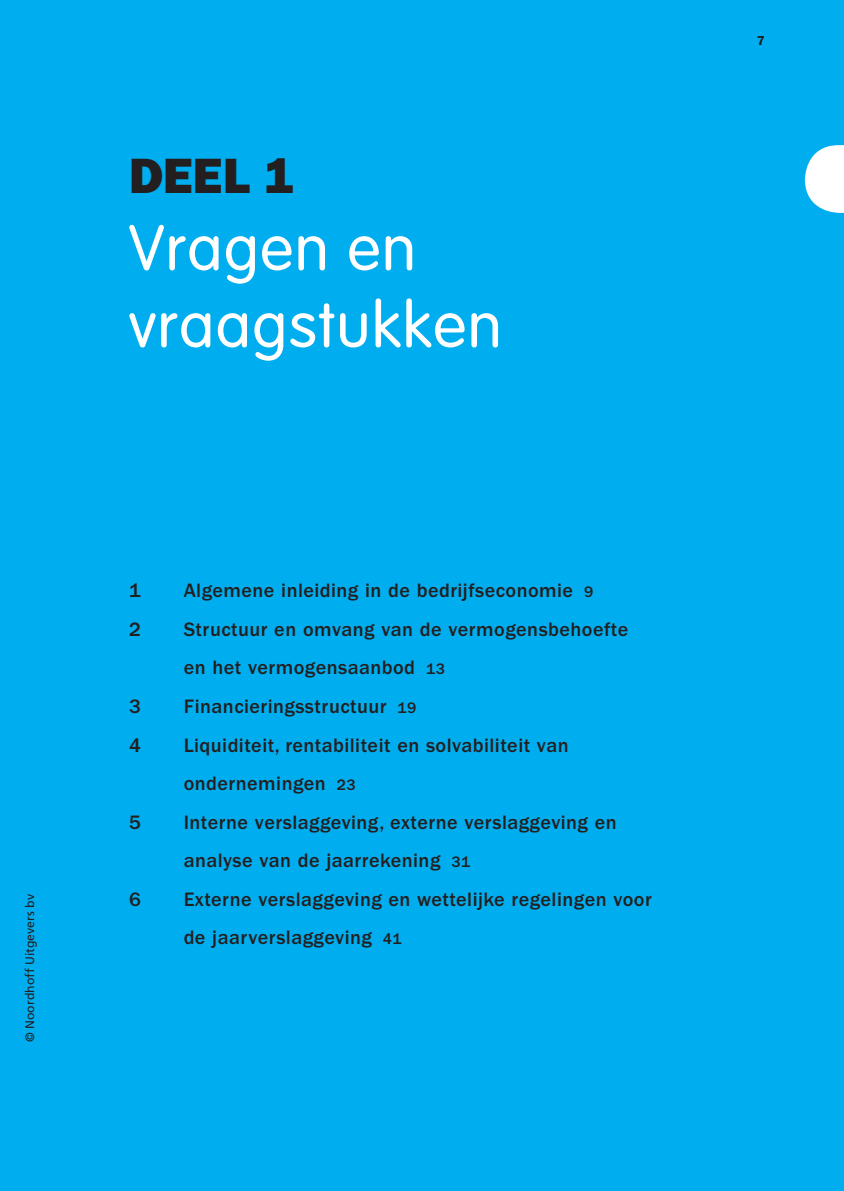
<style>
.page{position:relative;width:844px;height:1191px;background:#fff}
.page>*{position:absolute;margin:0;border:0;box-sizing:border-box;transform-origin:0 0}
.t1{font:300 63px/77px "VAG Rounded Std";letter-spacing:.025em;color:#fff}
.t2{font:49.88px "ITC Franklin Gothic Std Hvy";color:#231f20}
.t3{font:500 20.12px/38.5px "ITC Franklin Gothic Std";letter-spacing:.025em;color:#231f20}
.t4{font:600 13.12px "ITC Franklin Gothic Std";color:#231f20}
.t5{font:12.25px "Frutiger LT Std";color:#231f20}
.s1{font-size:15.75px}
</style>
<div class="page">
<div style="left:0;top:0;width:843px;height:1191px;background:#00aeef"></div>
<svg style="left:804px;top:145px;width:39px;height:68px"></svg>
<p class="t5" style="left:24px;top:1042px;width:149px;rotate:-90deg">© Noordhoff Uitgevers bv</p>
<h2 class="t2" style="left:129px;top:147px;width:167px">DEEL 1</h2>
<h1 class="t1" style="left:129px;top:214px;width:374px">Vragen en vraagstukken</h1>
<p class="t3" style="left:129px;top:572px;width:13px">1</p>
<p class="t3" style="left:184px;top:572px;width:411px">Algemene inleiding in de bedrijfseconomie <span class="s1">9</span></p>
<p class="t3" style="left:129px;top:611px;width:13px">2</p>
<p class="t3" style="left:184px;top:611px;width:446px">Structuur en omvang van de vermogensbehoefte en het vermogensaanbod <span class="s1">13</span></p>
<p class="t3" style="left:129px;top:688px;width:13px">3</p>
<p class="t3" style="left:184px;top:688px;width:234px">Financieringsstructuur <span class="s1">19</span></p>
<p class="t3" style="left:129px;top:726px;width:13px">4</p>
<p class="t3" style="left:184px;top:726px;width:386px">Liquiditeit, rentabiliteit en solvabiliteit van ondernemingen <span class="s1">23</span></p>
<p class="t3" style="left:129px;top:803px;width:13px">5</p>
<p class="t3" style="left:184px;top:803px;width:434px">Interne verslaggeving, externe verslaggeving en analyse van de jaarrekening <span class="s1">31</span></p>
<p class="t3" style="left:129px;top:880px;width:13px">6</p>
<p class="t3" style="left:184px;top:880px;width:469px">Externe verslaggeving en wettelijke regelingen voor de jaarverslaggeving <span class="s1">41</span></p>
<p class="t4" style="left:756px;top:32px;width:9px">7</p>
</div>
